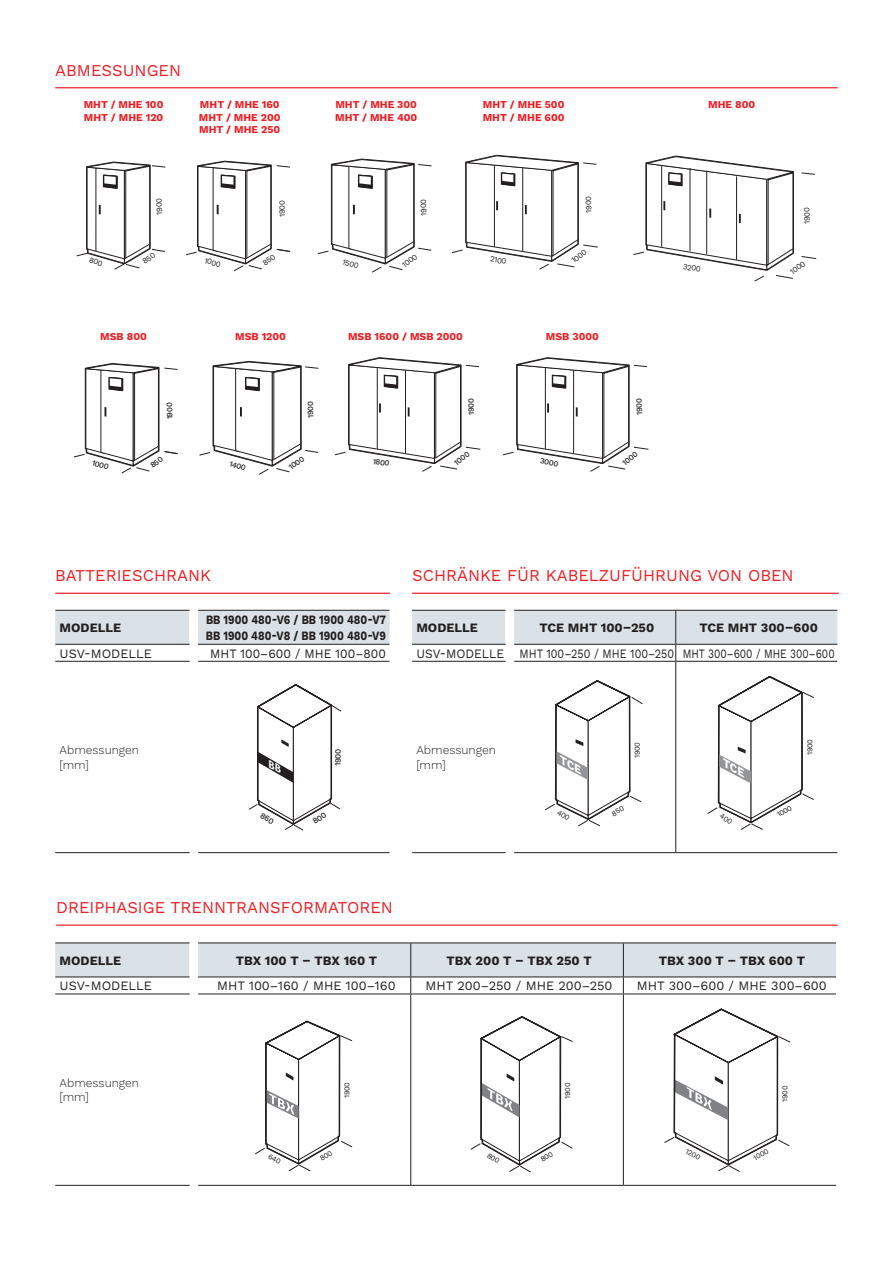
<style>
.page{position:relative;width:893px;height:1263px;background:#fff}
.page>*{position:absolute;margin:0;border:0;box-sizing:border-box;transform-origin:0 0}
.t1{font:16.5px "Work Sans";color:#ee1d23}
.tabelle_evidenziato{font:700 12.75px "Work Sans";color:#231f20}
.tabelle_evidenziato-2{font:12.75px "Work Sans";color:#231f20}
.tabelle_evidenziato-3{font:700 12.75px "Work Sans";color:#231f20;scale:.83 1}
.tabelle_evidenziato-4{font:12.75px "Work Sans";color:#231f20;scale:.95 1}
.tabelle_evidenziato-5{font:12.75px "Work Sans";color:#231f20;scale:.85 1}
.tabelle_evidenziato-6{font:12.75px "Work Sans";color:#231f20;scale:.8 1}
.tabelle{font:300 12px "Work Sans";color:#231f20}
.t2{font:700 10.5px "Work Sans";color:#ee1d23}
.t3{font:500 8.25px "Work Sans";color:#231f20}
.t4{font:7.95px "Work Sans";color:#231f20}
.t5{font:500 7.95px "Work Sans";color:#231f20}
.t6{font:7.65px "Work Sans";letter-spacing:-.05em;color:#231f20}
.t7{font:7.5px "Work Sans";letter-spacing:-.05em;color:#231f20}
</style>
<div class="page">
<hr style="left:55px;top:87px;width:783px;height:1px;background:#ee1d23">
<svg style="left:318px;top:158px;width:114px;height:114px"></svg>
<svg style="left:452px;top:154px;width:146px;height:115px"></svg>
<svg style="left:633px;top:155px;width:161px;height:126px"></svg>
<svg style="left:801px;top:256px;width:15px;height:3px"></svg>
<svg style="left:801px;top:173px;width:14px;height:2px"></svg>
<svg style="left:199px;top:361px;width:120px;height:113px"></svg>
<svg style="left:503px;top:357px;width:146px;height:115px"></svg>
<svg style="left:335px;top:357px;width:146px;height:115px"></svg>
<hr style="left:55px;top:593px;width:335px;height:1px;background:#ee1d23">
<hr style="left:55px;top:942px;width:135px;height:1px;background:#231f20">
<hr style="left:55px;top:993px;width:135px;height:1px;background:#231f20">
<hr style="left:55px;top:1185px;width:135px;height:1px;background:#231f20">
<hr style="left:198px;top:942px;width:213px;height:1px;background:#231f20">
<hr style="left:411px;top:942px;width:212px;height:1px;background:#231f20">
<hr style="left:623px;top:942px;width:213px;height:1px;background:#231f20">
<svg style="left:55px;top:943px;width:781px;height:50px"></svg>
<hr style="left:198px;top:993px;width:213px;height:1px;background:#231f20">
<hr style="left:411px;top:993px;width:212px;height:1px;background:#231f20">
<hr style="left:410px;top:994px;width:1px;height:191px;background:#231f20">
<hr style="left:623px;top:993px;width:213px;height:1px;background:#231f20">
<hr style="left:623px;top:994px;width:1px;height:191px;background:#231f20">
<hr style="left:198px;top:1185px;width:213px;height:1px;background:#231f20">
<hr style="left:411px;top:1185px;width:212px;height:1px;background:#231f20">
<hr style="left:623px;top:1185px;width:213px;height:1px;background:#231f20">
<svg style="left:664px;top:1008px;width:126px;height:164px"></svg>
<div style="left:55px;top:611px;width:334px;height:33px;background:#dae2e7"></div>
<div style="left:190px;top:610px;width:8px;height:34px;background:#fff"></div>
<hr style="left:55px;top:610px;width:135px;height:1px;background:#231f20">
<hr style="left:55px;top:644px;width:135px;height:1px;background:#231f20">
<hr style="left:55px;top:661px;width:135px;height:1px;background:#231f20">
<hr style="left:55px;top:852px;width:135px;height:1px;background:#231f20">
<hr style="left:198px;top:610px;width:191px;height:1px;background:#231f20">
<hr style="left:198px;top:644px;width:191px;height:1px;background:#231f20">
<hr style="left:198px;top:661px;width:191px;height:1px;background:#231f20">
<hr style="left:198px;top:852px;width:191px;height:1px;background:#231f20">
<hr style="left:412px;top:593px;width:427px;height:1px;background:#ee1d23">
<hr style="left:412px;top:661px;width:94px;height:1px;background:#231f20">
<hr style="left:412px;top:852px;width:94px;height:1px;background:#231f20">
<svg style="left:412px;top:610px;width:425px;height:51px"></svg>
<hr style="left:514px;top:661px;width:162px;height:1px;background:#231f20">
<hr style="left:676px;top:661px;width:161px;height:1px;background:#231f20">
<hr style="left:675px;top:662px;width:1px;height:190px;background:#231f20">
<hr style="left:514px;top:852px;width:162px;height:1px;background:#231f20">
<hr style="left:676px;top:852px;width:161px;height:1px;background:#231f20">
<hr style="left:56px;top:924px;width:782px;height:2px;background:#ee1d23">
<svg style="left:77px;top:161px;width:88px;height:108px"></svg>
<svg style="left:186px;top:160px;width:104px;height:111px"></svg>
<svg style="left:74px;top:363px;width:104px;height:110px"></svg>
<svg style="left:255px;top:1020px;width:97px;height:151px"></svg>
<svg style="left:471px;top:1016px;width:102px;height:156px"></svg>
<svg style="left:249px;top:684px;width:92px;height:146px"></svg>
<svg style="left:545px;top:680px;width:97px;height:146px"></svg>
<svg style="left:707px;top:675px;width:107px;height:155px"></svg>
<p class="t1" style="left:55px;top:61px;width:128px">ABMESSUNGEN</p>
<p class="t2" style="left:84px;top:98px;width:81px">MHT / MHE 100</p>
<p class="t2" style="left:84px;top:111px;width:81px">MHT / MHE 120</p>
<p class="t2" style="left:200px;top:98px;width:81px">MHT / MHE 160</p>
<p class="t2" style="left:199px;top:111px;width:83px">MHT / MHE 200</p>
<p class="t2" style="left:199px;top:123px;width:83px">MHT / MHE 250</p>
<p class="t2" style="left:335px;top:98px;width:83px">MHT / MHE 300</p>
<p class="t2" style="left:335px;top:111px;width:84px">MHT / MHE 400</p>
<p class="t2" style="left:483px;top:98px;width:83px">MHT / MHE 500</p>
<p class="t2" style="left:483px;top:111px;width:83px">MHT / MHE 600</p>
<p class="t4" style="left:155px;top:215px;width:18px;rotate:-92deg">1900</p>
<p class="t4" style="left:278px;top:217px;width:18px;rotate:-92deg">1900</p>
<p class="t4" style="left:419px;top:216px;width:18px;rotate:-92deg">1900</p>
<p class="t4" style="left:584px;top:213px;width:18px;rotate:-92deg">1900</p>
<p class="t4" style="left:400px;top:262px;width:18px;rotate:-36deg">1000</p>
<p class="t4" style="left:570px;top:257px;width:18px;rotate:-36deg">1000</p>
<p class="t4" style="left:206px;top:255px;width:18px;rotate:17deg">1000</p>
<p class="t4" style="left:344px;top:257px;width:18px;rotate:17deg">1500</p>
<p class="t4" style="left:491px;top:254px;width:18px;rotate:9deg">2100</p>
<p class="t2" style="left:100px;top:330px;width:48px">MSB 800</p>
<p class="t2" style="left:235px;top:330px;width:52px">MSB 1200</p>
<p class="t2" style="left:348px;top:330px;width:116px">MSB 1600 / MSB 2000</p>
<p class="t2" style="left:546px;top:330px;width:55px">MSB 3000</p>
<p class="t5" style="left:94px;top:458px;width:19px;rotate:17deg">1000</p>
<p class="t5" style="left:165px;top:420px;width:19px;rotate:-92deg">1900</p>
<p class="t5" style="left:306px;top:418px;width:19px;rotate:-92deg">1900</p>
<p class="t5" style="left:635px;top:415px;width:19px;rotate:-92deg">1900</p>
<p class="t5" style="left:467px;top:415px;width:19px;rotate:-92deg">1900</p>
<p class="t5" style="left:231px;top:459px;width:19px;rotate:17deg">1400</p>
<p class="t5" style="left:541px;top:456px;width:20px;rotate:9deg">3000</p>
<p class="t5" style="left:620px;top:460px;width:19px;rotate:-36deg">1000</p>
<p class="t5" style="left:374px;top:456px;width:18px;rotate:9deg">1800</p>
<p class="t5" style="left:452px;top:460px;width:19px;rotate:-36deg">1000</p>
<p class="t5" style="left:287px;top:464px;width:19px;rotate:-36deg">1000</p>
<p class="t2" style="left:708px;top:98px;width:49px">MHE 800</p>
<p class="t4" style="left:802px;top:224px;width:18px;rotate:-92deg">1900</p>
<p class="t4" style="left:684px;top:262px;width:19px;rotate:9deg">3200</p>
<p class="t4" style="left:788px;top:269px;width:18px;rotate:-36deg">1000</p>
<p class="t1" style="left:55px;top:565px;width:157px">BATTERIESCHRANK</p>
<p class="tabelle_evidenziato" style="left:60px;top:620px;width:63px">MODELLE</p>
<p class="tabelle_evidenziato-3" style="left:206px;top:613px;width:218px">BB 1900 480-V6 / BB 1900 480-V7</p>
<p class="tabelle_evidenziato-3" style="left:206px;top:628px;width:219px">BB 1900 480-V8 / BB 1900 480-V9</p>
<p class="tabelle_evidenziato-2" style="left:60px;top:646px;width:94px">USV-MODELLE</p>
<p class="tabelle_evidenziato-4" style="left:210px;top:646px;width:186px">MHT 100–600 / MHE 100–800</p>
<p class="t1" style="left:412px;top:565px;width:383px">SCHRÄNKE FÜR KABELZUFÜHRUNG VON OBEN</p>
<p class="tabelle_evidenziato" style="left:416px;top:620px;width:63px">MODELLE</p>
<p class="tabelle_evidenziato" style="left:539px;top:620px;width:116px">TCE MHT 100–250</p>
<p class="tabelle_evidenziato" style="left:699px;top:620px;width:120px">TCE MHT 300–600</p>
<p class="tabelle_evidenziato-4" style="left:416px;top:646px;width:94px">USV-MODELLE</p>
<p class="tabelle_evidenziato-5" style="left:519px;top:646px;width:184px">MHT 100–250 / MHE 100–250</p>
<p class="tabelle_evidenziato-6" style="left:683px;top:646px;width:191px">MHT 300–600 / MHE 300–600</p>
<p class="tabelle" style="left:60px;top:743px;width:81px">Abmessungen</p>
<p class="tabelle" style="left:60px;top:757px;width:31px">[mm]</p>
<p class="t3" style="left:333px;top:766px;width:19px;rotate:-90deg">1900</p>
<p class="t6" style="left:412px;top:758px;width:18px;rotate:-90deg">1900</p>
<p class="t6" style="left:633px;top:758px;width:18px;rotate:-90deg">1900</p>
<p class="t6" style="left:805px;top:755px;width:18px;rotate:-90deg">1900</p>
<p class="tabelle" style="left:416px;top:743px;width:81px">Abmessungen</p>
<p class="tabelle" style="left:416px;top:757px;width:31px">[mm]</p>
<p class="t6" style="left:775px;top:811px;width:18px;rotate:-30deg">1000</p>
<p class="t1" style="left:56px;top:897px;width:338px">DREIPHASIGE TRENNTRANSFORMATOREN</p>
<p class="tabelle_evidenziato" style="left:60px;top:953px;width:63px">MODELLE</p>
<p class="tabelle_evidenziato" style="left:236px;top:953px;width:143px">TBX 100 T – TBX 160 T</p>
<p class="tabelle_evidenziato" style="left:446px;top:953px;width:147px">TBX 200 T – TBX 250 T</p>
<p class="tabelle_evidenziato" style="left:659px;top:953px;width:148px">TBX 300 T – TBX 600 T</p>
<p class="tabelle_evidenziato-2" style="left:60px;top:978px;width:94px">USV-MODELLE</p>
<p class="tabelle_evidenziato-2" style="left:217px;top:978px;width:180px">MHT 100–160 / MHE 100–160</p>
<p class="tabelle_evidenziato-2" style="left:425px;top:978px;width:189px">MHT 200–250 / MHE 200–250</p>
<p class="tabelle_evidenziato-2" style="left:637px;top:978px;width:191px">MHT 300–600 / MHE 300–600</p>
<p class="tabelle" style="left:60px;top:1076px;width:81px">Abmessungen</p>
<p class="tabelle" style="left:60px;top:1090px;width:31px">[mm]</p>
<p class="t7" style="left:343px;top:1098px;width:17px;rotate:-90deg">1900</p>
<p class="t7" style="left:561px;top:1099px;width:17px;rotate:-90deg">1900</p>
<p class="t7" style="left:344px;top:1098px;width:17px;rotate:-90deg">1900</p>
<p class="t7" style="left:563px;top:1099px;width:17px;rotate:-90deg">1900</p>
<p class="t7" style="left:780px;top:1101px;width:17px;rotate:-90deg">1900</p>
<p class="t7" style="left:688px;top:1146px;width:17px;rotate:27deg">1200</p>
<p class="t7" style="left:752px;top:1154px;width:17px;rotate:-28deg">1000</p>
</div>
